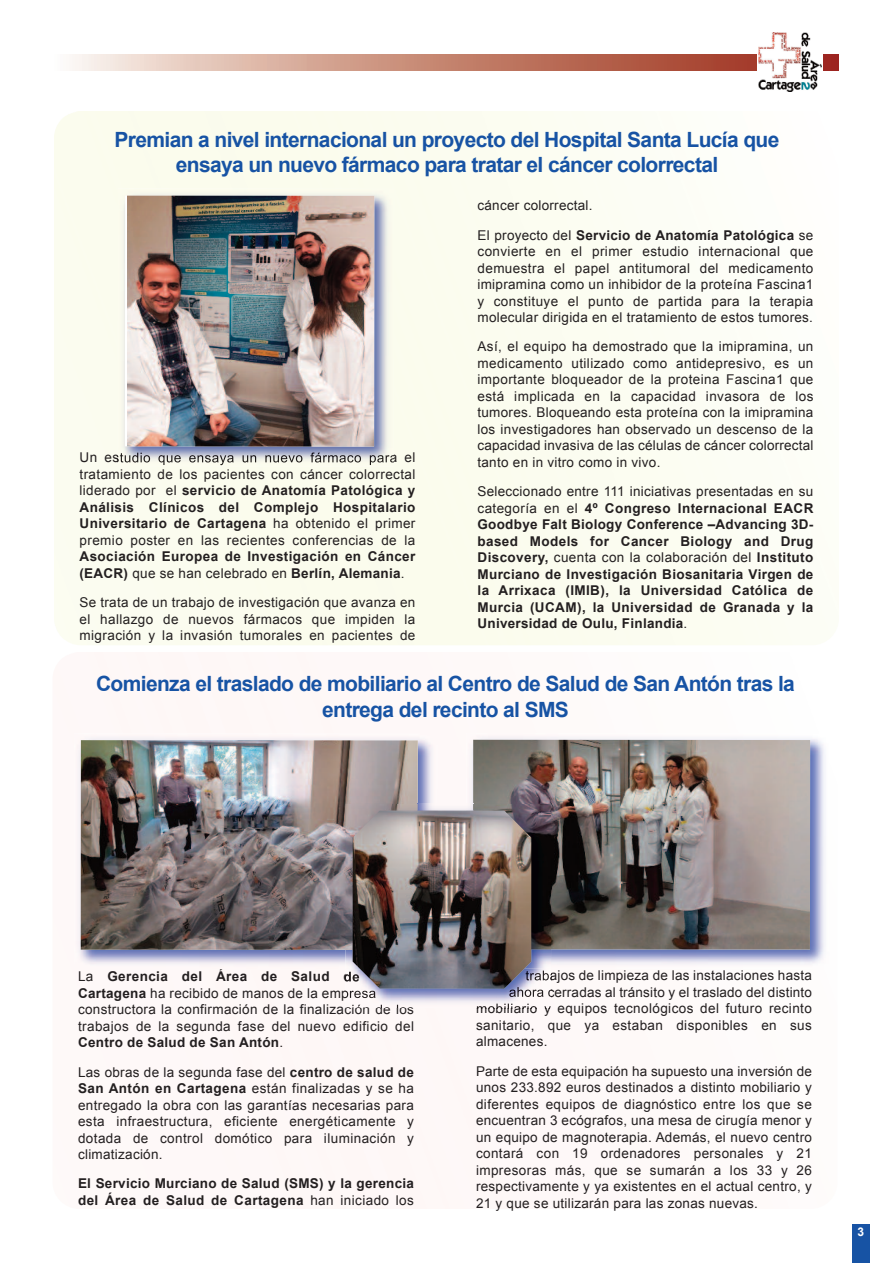
<style>
.page{position:relative;width:893px;height:1263px;background:#fff}
.page>*{position:absolute;margin:0;border:0;box-sizing:border-box;transform-origin:0 0}
.t1{font:700 21px/25.2px "Arial";letter-spacing:-.03em;color:#1753a4;text-align:center}
.t2{font:13.5px/16.5px "Arial";letter-spacing:.025em;color:#231f20;text-align:justify}
.t3{font:700 13.5px/16.5px "Arial";letter-spacing:.03em;color:#231f20}
.t4{font:700 12px "Arial";color:#fff}
.s1{font-weight:700}
.s2{font-weight:400}
</style>
<div class="page">
<img style="left:72px;top:55px;width:767px;height:15px">
<div style="left:852px;top:1225px;width:17px;height:38px;background:#1753a4"></div>
<div style="left:757px;top:32px;width:66px;height:62px;background:#fff"></div>
<img style="left:758px;top:32px;width:63px;height:59px">
<div style="left:54px;top:111px;width:739px;height:534px;background:#fbfcf0"></div>
<img style="left:76px;top:736px;width:357px;height:230px">
<img style="left:81px;top:740px;width:337px;height:210px">
<img style="left:469px;top:736px;width:355px;height:229px">
<img style="left:473px;top:740px;width:337px;height:209px">
<img style="left:118px;top:189px;width:276px;height:277px">
<img style="left:118px;top:453px;width:32px;height:9px">
<img style="left:127px;top:196px;width:247px;height:251px">
<img style="left:418px;top:804px;width:48px;height:6px">
<img style="left:345px;top:969px;width:206px;height:39px">
<img style="left:345px;top:950px;width:8px;height:19px">
<img style="left:346px;top:804px;width:72px;height:146px">
<img style="left:531px;top:970px;width:20px;height:12px">
<img style="left:509px;top:987px;width:42px;height:10px">
<img style="left:477px;top:1003px;width:69px;height:5px">
<img style="left:531px;top:949px;width:20px;height:20px">
<svg style="left:466px;top:804px;width:7px;height:6px"></svg>
<img style="left:473px;top:804px;width:78px;height:145px">
<img style="left:353px;top:810px;width:178px;height:179px">
<h1 class="t1" style="left:115px;top:127px;width:666px">Premian a nivel internacional un proyecto del Hospital Santa Lucía que ensaya un nuevo fármaco para tratar el cáncer colorrectal</h1>
<p class="t2" style="left:80px;top:466px;width:337px">tratamiento de los pacientes con cáncer colorrectal liderado por el <span class="s1">servicio de Anatomía Patológica y Análisis Clínicos del Complejo Hospitalario Universitario de Cartagena</span> ha obtenido el primer premio poster en las recientes conferencias de la</p>
<p class="t3" style="left:80px;top:548px;width:337px">Asociación Europea de Investigación en Cáncer (EACR) <span class="s2">que se han celebrado en</span> Berlín, Alemania<span class="s2">.</span></p>
<p class="t2" style="left:80px;top:594px;width:337px">Se trata de un trabajo de investigación que avanza en el hallazgo de nuevos fármacos que impiden la migración y la invasión tumorales en pacientes de</p>
<p class="t2" style="left:477px;top:191px;width:337px;line-height:29.2px">cáncer colorrectal.<br>El proyecto del <span class="s1">Servicio de Anatomía Patológica</span> se</p>
<p class="t2" style="left:477px;top:243px;width:337px">convierte en el primer estudio internacional que demuestra el papel antitumoral del medicamento imipramina como un inhibidor de la proteína Fascina1 y constituye el punto de partida para la terapia molecular dirigida en el tratamiento de estos tumores.</p>
<p class="t2" style="left:477px;top:338px;width:337px">Así, el equipo ha demostrado que la imipramina, un medicamento utilizado como antidepresivo, es un importante bloqueador de la proteina Fascina1 que está implicada en la capacidad invasora de los tumores. Bloqueando esta proteína con la imipramina los investigadores han observado un descenso de la capacidad invasiva de las células de cáncer colorrectal tanto en in vitro como in vivo.</p>
<p class="t3" style="left:477px;top:483px;width:337px;text-align:justify"><span class="s2">Seleccionado entre 111 iniciativas presentadas en su categoría en el</span> 4º Congreso Internacional EACR Goodbye Falt Biology Conference –Advancing 3D&shy;based Models for Cancer Biology and Drug Discovery, <span class="s2">cuenta con la colaboración del</span> Instituto Murciano de Investigación Biosanitaria Virgen de la Arrixaca (IMIB), la Universidad Católica de Murcia (UCAM), la Universidad de Granada y la Universidad de Oulu, Finlandia<span class="s2">.</span></p>
<h1 class="t1" style="left:96px;top:671px;width:700px">Comienza el traslado de mobiliario al Centro de Salud de San Antón tras la entrega del recinto al SMS</h1>
<p class="t2" style="left:78px;top:968px;width:337px;text-align:left">La <span class="s1">Gerencia del Área de Salud de Cartagena</span> ha recibido de manos de la empresa constructora la confirmación de la finalización de los trabajos de la segunda fase del nuevo edificio del <span class="s1">Centro de Salud de San Antón</span>.</p>
<p class="t2" style="left:78px;top:1064px;width:337px">Las obras de la segunda fase del <span class="s1">centro de salud de San Antón en Cartagena</span> están finalizadas y se ha entregado la obra con las garantías necesarias para esta infraestructura, eficiente energéticamente y dotada de control domótico para iluminación y climatización.</p>
<p class="t3" style="left:78px;top:1175px;width:337px">El Servicio Murciano de Salud (SMS) y la gerencia del Área de Salud de Cartagena <span class="s2">han iniciado los</span></p>
<p class="t2" style="left:525px;top:967px;width:288px">trabajos de limpieza de las instalaciones hasta</p>
<p class="t2" style="left:509px;top:984px;width:305px">ahora cerradas al tránsito y el traslado del distinto</p>
<p class="t2" style="left:476px;top:1000px;width:337px">mobiliario y equipos tecnológicos del futuro recinto</p>
<p class="t2" style="left:476px;top:1017px;width:337px">sanitario, que ya estaban disponibles en sus</p>
<p class="t2" style="left:476px;top:1033px;width:73px">almacenes.</p>
<p class="t2" style="left:476px;top:1062px;width:337px">Parte de esta equipación ha supuesto una inversión de unos 233.892 euros destinados a distinto mobiliario y diferentes equipos de diagnóstico entre los que se encuentran 3 ecógrafos, una mesa de cirugía menor y un equipo de magnoterapia. Además, el nuevo centro contará con 19 ordenadores personales y 21 impresoras más, que se sumarán a los 33 y 26 respectivamente y ya existentes en el actual centro, y 21 y que se utilizarán para las zonas nuevas.</p>
<p class="t4" style="left:857px;top:1225px;width:8px">3</p>
</div>
